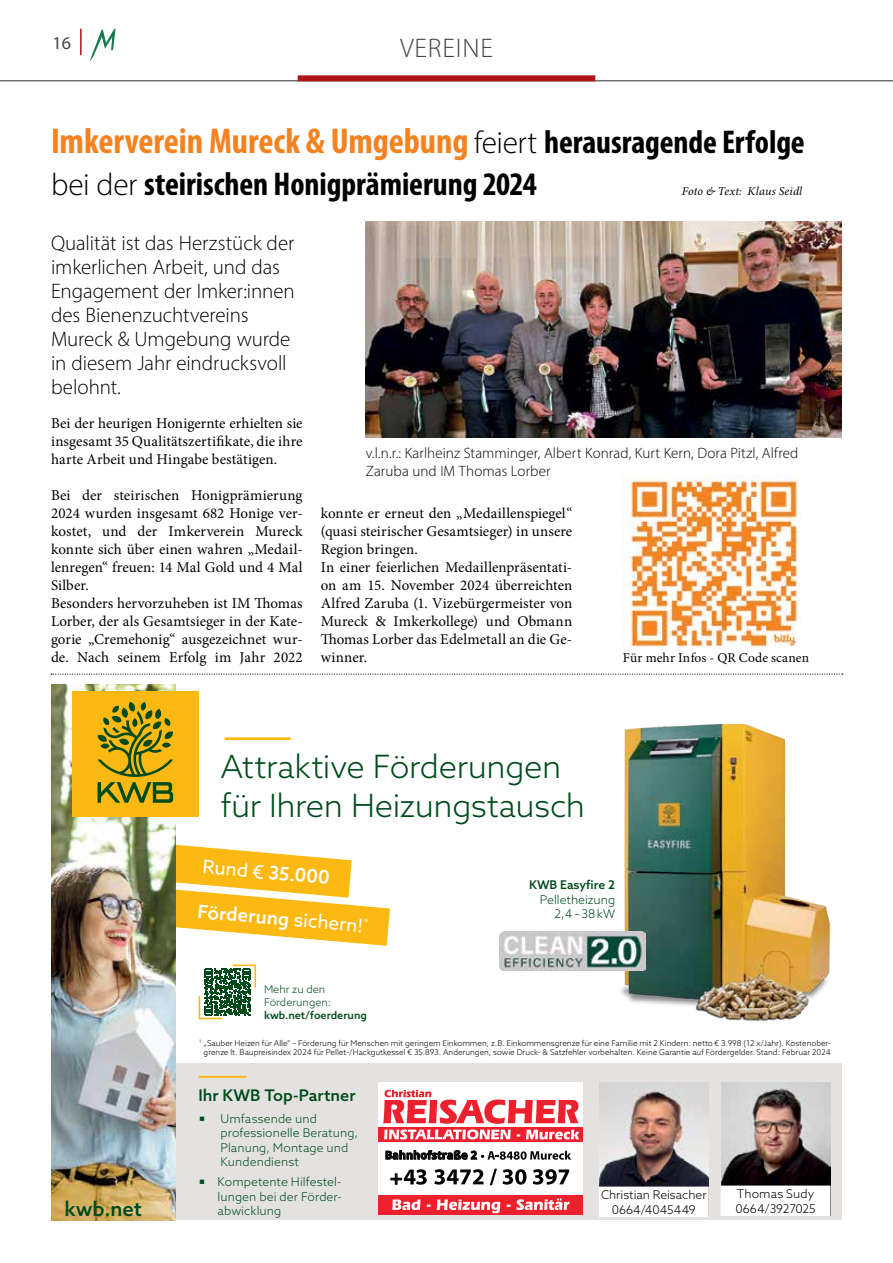
<style>
.page{position:relative;width:893px;height:1263px;background:#fff}
.page>*{position:absolute;margin:0;border:0;box-sizing:border-box;transform-origin:0 0}
.t1{font:700 condensed 36px "Myriad Pro";letter-spacing:-.005em;color:#f58220}
.t2{font:700 condensed 33px "Myriad Pro";color:#000}
.t3{font:300 32.1px/38.5px "Azo Sans";letter-spacing:-.01em;color:#004b1c}
.t4{font:300 27px "Myriad Pro";letter-spacing:.03em;color:#434345}
.t5{font:23.1px "Droid Sans";color:#000}
.t6{font:300 21px/24px "Myriad Pro";letter-spacing:-.005em;color:#000}
.t7{font:500 20.1px "Azo Sans";color:#004b1c}
.t8{font:500 18.75px "Azo Sans";color:#fff}
.t9{font:18px "Myriad Pro";color:#434345}
.t10{font:500 16.05px "Azo Sans";color:#004b1c}
.t11{font:15px/18px "Minion Pro";letter-spacing:.005em;color:#000}
.t12{font:300 15px/18px "Myriad Pro";letter-spacing:.01em;color:#000}
.t13{font:13.5px "Minion Pro";letter-spacing:.01em;color:#000}
.t14{font:300 12px/14.4px "Azo Sans";letter-spacing:.005em;color:#004b1c}
.t15{font:300 12px/14.4px "Azo Sans";color:#000;text-align:center}
.t16{font:italic 12px "Minion Pro";letter-spacing:.015em;color:#000}
.t17{font:500 12px "Azo Sans";color:#004b1c}
.t18{font:700 11.4px "Droid Sans";color:#000}
.t19{font:300 10.65px/12.9px "Azo Sans";color:#004b1c}
.t20{font:500 10.65px "Azo Sans";color:#004b1c}
.t21{font:300 8.1px/8.7px "Azo Sans";color:#000;text-align:center}
.s1{font-weight:300;font-stretch:normal;font-size:31.5px;color:#000}
.s2{font-size:33px;color:#000}
.s3{font-weight:300;font-stretch:normal;font-size:31.5px}
.s4{font-weight:400}
</style>
<div class="page">
<hr style="left:0;top:80px;width:893px;height:1px;background:#434345">
<div style="left:298px;top:75px;width:297px;height:6px;background:#af151a"></div>
<hr style="left:80px;top:29px;width:2px;height:26px;background:#af151a">
<svg style="left:89px;top:29px;width:26px;height:33px"></svg>
<img style="left:366px;top:221px;width:476px;height:216px">
<img style="left:623px;top:474px;width:177px;height:173px">
<svg style="left:51px;top:673px;width:792px;height:2px"></svg>
<img style="left:51px;top:684px;width:791px;height:536px">
<svg style="left:200px;top:1116px;width:4px;height:4px"></svg>
<svg style="left:200px;top:1180px;width:4px;height:4px"></svg>
<p class="t9" style="left:53px;top:31px;width:20px">16</p>
<h3 class="t4" style="left:400px;top:31px;width:94px">VEREINE</h3>
<h1 class="t1" style="left:51px;top:119px;width:755px">Imkerverein Mureck &amp; Umgebung <span class="s1">feiert</span> <span class="s2">herausragende Erfolge</span></h1>
<h2 class="t2" style="left:51px;top:164px;width:487px"><span class="s3">bei der</span> steirischen Honigprämierung 2024</h2>
<p class="t16" style="left:682px;top:183px;width:122px">Foto &amp; Text: Klaus Seidl</p>
<h3 class="t6" style="left:51px;top:231px;width:245px">Qualität ist das Herzstück der imkerlichen Arbeit, und das<br>Engagement der Imker:innen des Bienenzuchtvereins<br>Mureck &amp; Umgebung wurde in diesem Jahr eindrucksvoll belohnt.</h3>
<p class="t11" style="left:51px;top:414px;width:253px;text-align:justify">Bei der heurigen Honigernte erhielten sie insgesamt 35 Qualitätszertifikate, die ihre harte Arbeit und Hingabe bestätigen.</p>
<p class="t11" style="left:51px;top:486px;width:253px">Bei der steirischen Honigprämierung 2024 wurden insgesamt 682 Honige ver&shy;kostet, und der Imkerverein Mureck konnte sich über einen wahren „Medail&shy;lenregen“ freuen: 14 Mal Gold und 4 Mal Silber.<br>Besonders hervorzuheben ist IM Thomas Lorber, der als Gesamtsieger in der Kate&shy;gorie „Cremehonig“ ausgezeichnet wur&shy;de. Nach seinem Erfolg im Jahr 2022</p>
<p class="t12" style="left:366px;top:444px;width:434px">v.l.n.r.: Karlheinz Stamminger, Albert Konrad, Kurt Kern, Dora Pitzl, Alfred<br>Zaruba und IM Thomas Lorber</p>
<p class="t11" style="left:321px;top:504px;width:253px">konnte er erneut den „Medaillenspiegel“ (quasi steirischer Gesamtsieger) in unsere Region bringen.<br>In einer feierlichen Medaillenpräsentati&shy;on am 15. November 2024 überreichten Alfred Zaruba (1. Vizebürgermeister von Mureck &amp; Imkerkollege) und Obmann Thomas Lorber das Edelmetall an die Ge&shy;winner.</p>
<p class="t13" style="left:623px;top:649px;width:188px">Für mehr Infos - QR Code scanen</p>
<h3 class="t3" style="left:221px;top:747px;width:366px">Attraktive Förderungen für Ihren Heizungstausch</h3>
<p class="t8" style="left:204px;top:854px;width:129px;rotate:5deg"><span class="s4">Rund €</span> 35.000</p>
<p class="t8" style="left:199px;top:899px;width:173px;rotate:5deg">Förderung <span class="s4">sichern!</span><sup>*</sup></p>
<p class="t17" style="left:529px;top:877px;width:87px">KWB Easyfire 2</p>
<p class="t14" style="left:540px;top:892px;width:77px;text-align:right">Pelletheizung<br>2,4–38kW</p>
<h3 class="t7" style="left:65px;top:1195px;width:79px">kwb.net</h3>
<p class="t19" style="left:264px;top:982px;width:69px">Mehr zu den<br>Förderungen:</p>
<p class="t20" style="left:264px;top:1008px;width:104px">kwb.net/foerderung</p>
<p class="t21" style="left:199px;top:1038px;width:633px"><sup>1</sup> „Sauber Heizen für Alle“ – Förderung für Menschen mit geringem Einkommen, z.B. Einkommensgrenze für eine Familie mit 2 Kindern: netto € 3.998 (12 x/Jahr). Kostenober&shy;grenze lt. Baupreisindex 2024 für Pellet-/Hackgutkessel € 35.893. Änderungen, sowie Druck- &amp; Satzfehler vorbehalten. Keine Garantie auf Fördergelder. Stand: Februar 2024</p>
<p class="t10" style="left:198px;top:1084px;width:159px">Ihr KWB Top-Partner</p>
<p class="t14" style="left:221px;top:1111px;width:139px">Umfassende und professionelle Beratung,<br>Planung, Montage und<br>Kundendienst</p>
<p class="t14" style="left:218px;top:1174px;width:126px;text-align:justify">Kompetente Hilfestel&shy;lungen bei der Förder&shy;abwicklung</p>
<p class="t18" style="left:385px;top:1148px;width:94px">Bahnhofstraße 2</p>
<h3 class="t5" style="left:390px;top:1166px;width:14px">+</h3>
<p class="t15" style="left:601px;top:1188px;width:107px">Christian Reisacher<br>0664/4045449</p>
<p class="t15" style="left:735px;top:1187px;width:82px;text-align:left">Thomas Sudy<br>0664/3927025</p>
</div>
